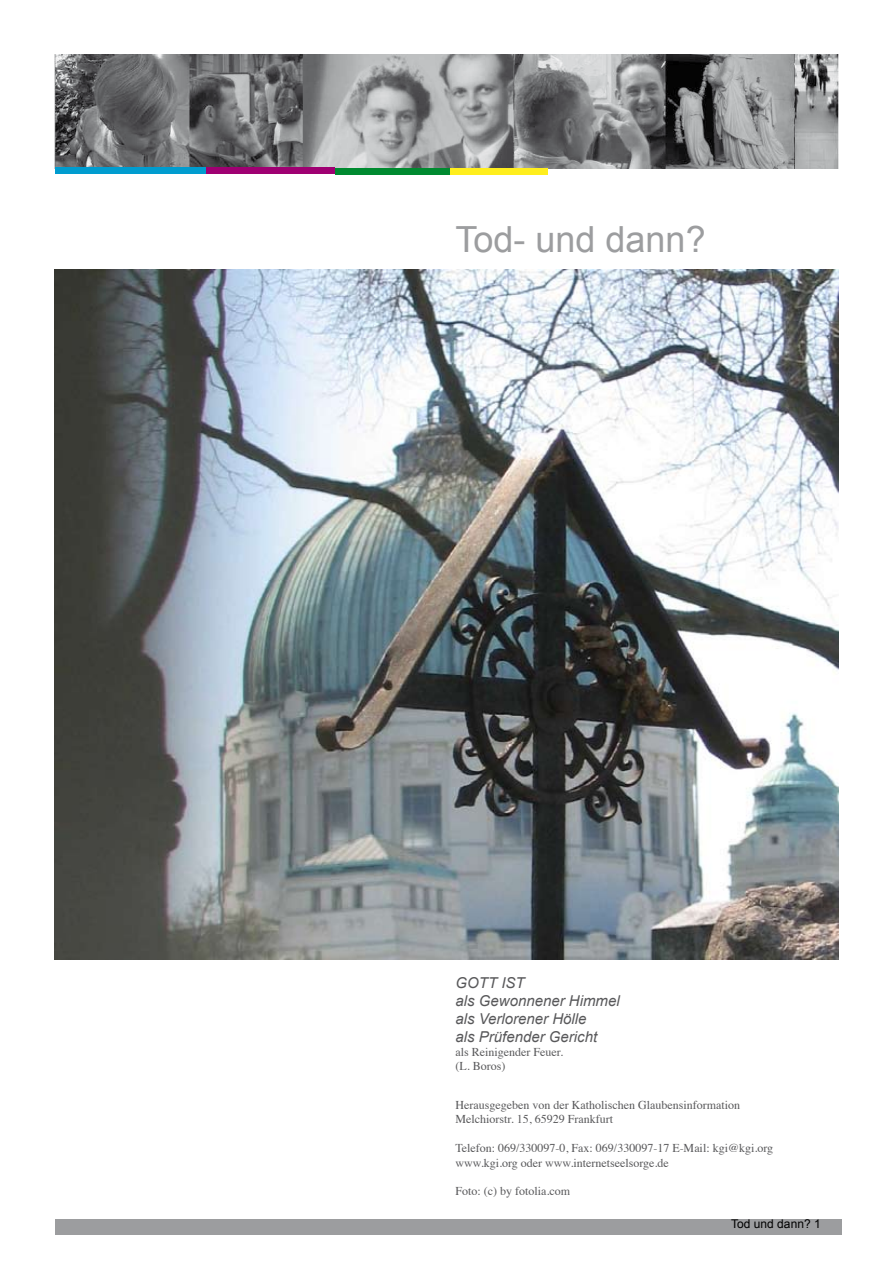
<style>
.page{position:relative;width:893px;height:1263px;background:#fff}
.page>*{position:absolute;margin:0;border:0;box-sizing:border-box;transform-origin:0 0}
.t1{font:36px "Arial";color:#9c9d9f}
.t2{font:italic 15px/18px "Arial";color:#58585a}
.t3{font:12px/14.4px "Times";color:#58585a}
.t4{font:12px "Arial";color:#000}
</style>
<div class="page">
<div style="left:55px;top:1219px;width:787px;height:16px;background:#9c9d9f"></div>
<img style="left:54px;top:269px;width:785px;height:691px">
<img style="left:54px;top:54px;width:785px;height:114px">
<div style="left:55px;top:168px;width:151px;height:6px;background:#009ccf"></div>
<div style="left:206px;top:168px;width:129px;height:6px;background:#9f0072"></div>
<div style="left:335px;top:168px;width:116px;height:6px;background:#008a30"></div>
<div style="left:451px;top:168px;width:97px;height:6px;background:#ffee1d"></div>
<h1 class="t1" style="left:455px;top:216px;width:252px">Tod- und dann?</h1>
<p class="t2" style="left:455px;top:973px;width:166px">GOTT IST<br>als Gewonnener Himmel als Verlorener Hölle<br>als Prüfender Gericht</p>
<p class="t3" style="left:455px;top:1044px;width:109px">als Reinigender Feuer. (L. Boros)</p>
<p class="t3" style="left:455px;top:1097px;width:286px">Herausgegeben von der Katholischen Glaubensinformation<br>Melchiorstr. 15, 65929 Frankfurt</p>
<p class="t3" style="left:455px;top:1140px;width:319px">Telefon: 069/330097-0, Fax: 069/330097-17 E-Mail: kgi@kgi.org www.kgi.org oder www.internetseelsorge.de</p>
<p class="t3" style="left:455px;top:1183px;width:116px">Foto: (c) by fotolia.com</p>
<p class="t4" style="left:731px;top:1216px;width:91px">Tod und dann? 1</p>
</div>
